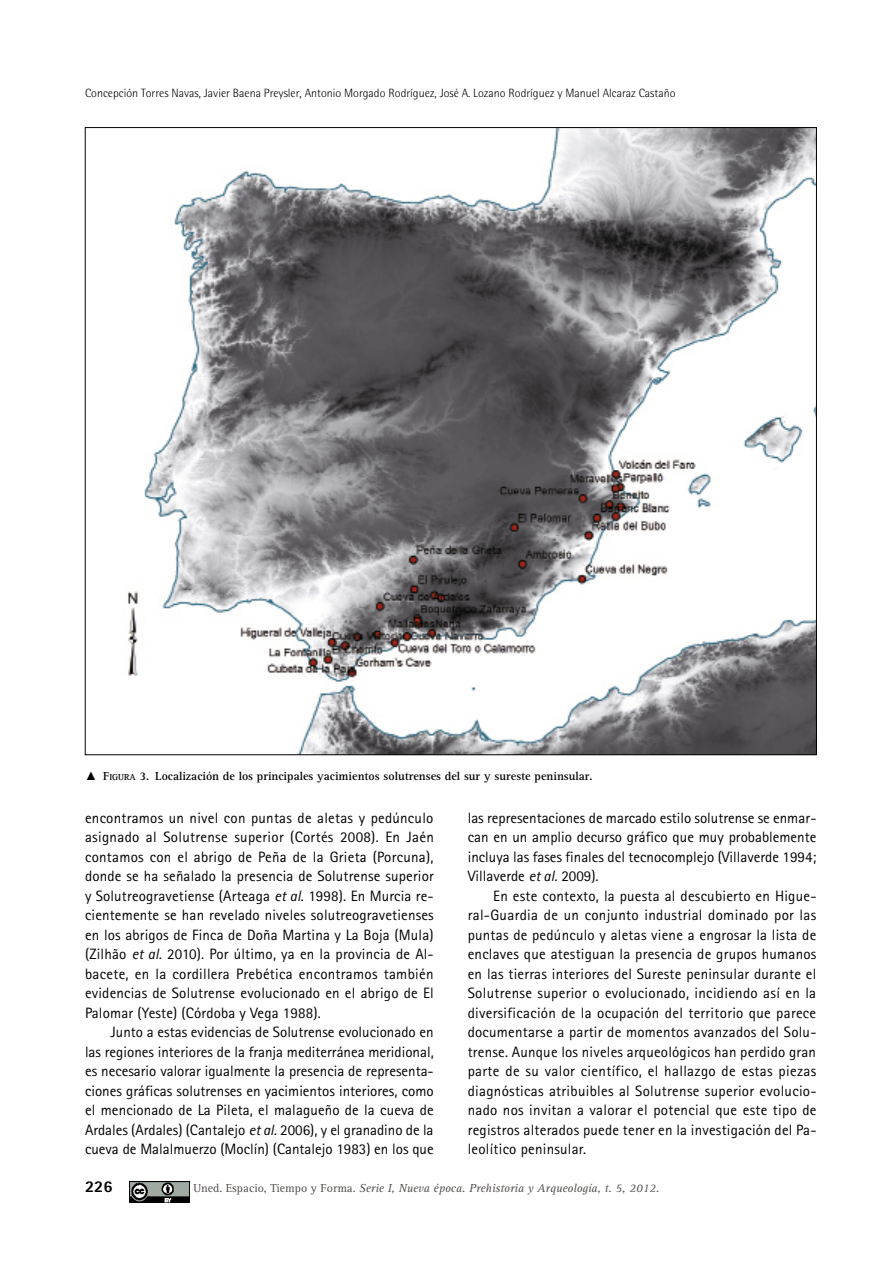
<style>
.page{position:relative;width:893px;height:1263px;background:#fff}
.page>*{position:absolute;margin:0;border:0;box-sizing:border-box;transform-origin:0 0}
.t1{font:800 16.5px "Rotis Sans Serif Std";color:#000}
.PARRAFO{font:15px/19.5px "Rotis Sans Serif Std";color:#000;text-align:justify}
.t2{font:300 12px "Rotis Semi Sans Std";color:#000}
.PIE_FOTO{font:700 12px "Rotis Serif Std";color:#000}
.t3{font:italic 12px "Rotis Serif Std";color:#514f4d}
.s1{font-family:"Times New Roman";font-weight:400}
.s2{font-style:inherit}
.s3{font-size:9px}
.s4{font-style:italic}
.s5{font-style:normal}
</style>
<div class="page">
<img style="left:129px;top:1181px;width:61px;height:21px">
<img style="left:127px;top:129px;width:688px;height:624px">
<p class="t2" style="left:85px;top:86px;width:592px">Concepción Torres Navas, Javier Baena Preysler, Antonio Morgado Rodríguez, José A. Lozano Rodríguez y Manuel Alcaraz Castaño</p>
<p class="PIE_FOTO" style="left:85px;top:769px;width:509px"><span class="s1">▲</span> <span class="s2">F</span><span class="s3">IGURA</span> <span class="s2">3.</span> Localización de los principales yacimientos solutrenses del sur y sureste peninsular.</p>
<p class="PARRAFO" style="left:85px;top:808px;width:350px">encontramos un nivel con puntas de aletas y pedúnculo asignado al Solutrense superior (Cortés 2008). En Jaén contamos con el abrigo de Peña de la Grieta (Porcuna), donde se ha señalado la presencia de Solutrense superior y Solutreogravetiense (Arteaga <span class="s4">et al</span>. 1998). En Murcia re&shy;cientemente se han revelado niveles solutreogravetienses en los abrigos de Finca de Doña Martina y La Boja (Mula) (Zilhão <span class="s4">et al.</span> 2010). Por último, ya en la provincia de Al&shy;bacete, en la cordillera Prebética encontramos también evidencias de Solutrense evolucionado en el abrigo de El Palomar (Yeste) (Córdoba y Vega 1988).</p>
<p class="PARRAFO" style="left:85px;top:1022px;width:350px;text-indent:26px">Junto a estas evidencias de Solutrense evolucionado en las regiones interiores de la franja mediterránea meridional, es necesario valorar igualmente la presencia de representa&shy;ciones gráficas solutrenses en yacimientos interiores, como el mencionado de La Pileta, el malagueño de la cueva de Ardales (Ardales) (Cantalejo <span class="s4">et al.</span> 2006), y el granadino de la cueva de Malalmuerzo (Moclín) (Cantalejo 1983) en los que</p>
<p class="PARRAFO" style="left:468px;top:808px;width:350px">las representaciones de marcado estilo solutrense se enmar&shy;can en un amplio decurso gráfico que muy probablemente incluya las fases finales del tecnocomplejo (Villaverde 1994; Villaverde <span class="s4">et al.</span> 2009).</p>
<p class="PARRAFO" style="left:468px;top:886px;width:350px;text-indent:26px">En este contexto, la puesta al descubierto en Higue&shy;ral-Guardia de un conjunto industrial dominado por las puntas de pedúnculo y aletas viene a engrosar la lista de enclaves que atestiguan la presencia de grupos humanos en las tierras interiores del Sureste peninsular durante el Solutrense superior o evolucionado, incidiendo así en la diversificación de la ocupación del territorio que parece documentarse a partir de momentos avanzados del Solu&shy;trense. Aunque los niveles arqueológicos han perdido gran parte de su valor científico, el hallazgo de estas piezas diagnósticas atribuibles al Solutrense superior evolucio&shy;nado nos invitan a valorar el potencial que este tipo de registros alterados puede tener en la investigación del Pa&shy;leolítico peninsular.</p>
<p class="t1" style="left:85px;top:1176px;width:29px">226</p>
<p class="t3" style="left:193px;top:1181px;width:467px"><span class="s5">Uned. Espacio, Tiempo y Forma.</span> Serie I, Nueva época. Prehistoria y Arqueología, t. 5, 2012.</p>
</div>
